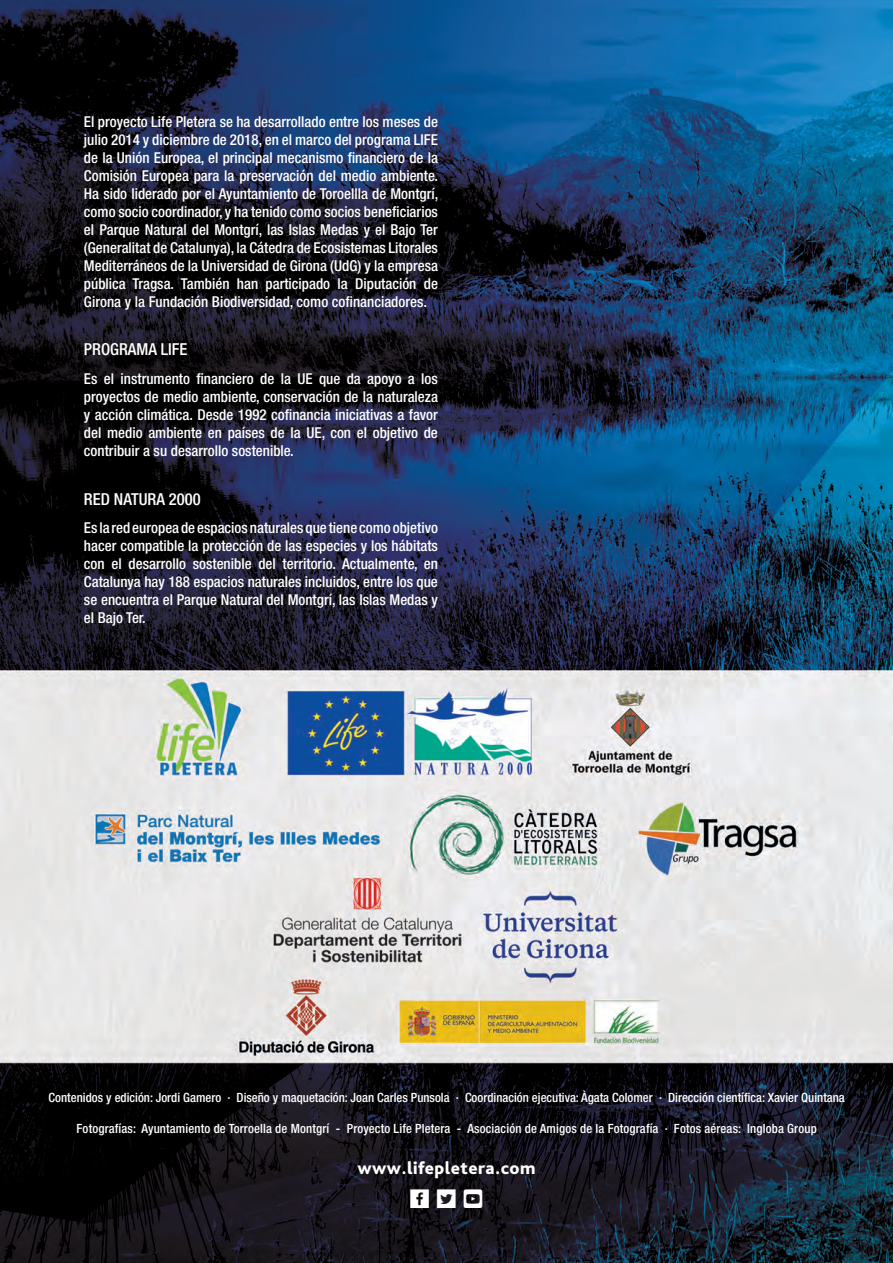
<style>
.page{position:relative;width:893px;height:1263px;background:#fff}
.page>*{position:absolute;margin:0;border:0;box-sizing:border-box;transform-origin:0 0}
.t1{font:27px "Social Shapes";color:#fff}
.t2{font:800 18px "Bliss Pro";letter-spacing:.025em;color:#fff}
.t3{font:500 condensed 16.5px "Helvetica Neue LT Pro";color:#fff}
.t4{font:500 condensed 15px/18px "Helvetica Neue LT Pro";color:#fff;text-align:justify}
.t5{font:500 condensed 12.75px "Helvetica Neue LT Pro";color:#fff}
</style>
<div class="page">
<img style="left:0;top:0;width:893px;height:1263px">
<p class="t4" style="left:84px;top:112px;width:356px">El proyecto Life Pletera se ha desarrollado entre los meses de julio 2014 y diciembre de 2018, en el marco del programa LIFE de la Unión Europea, el principal mecanismo financiero de la Comisión Europea para la preservación del medio ambiente.<br>Ha sido liderado por el Ayuntamiento de Toroellla de Montgrí, como socio coordinador, y ha tenido como socios beneficiarios el Parque Natural del Montgrí, las Islas Medas y el Bajo Ter (Generalitat de Catalunya), la Cátedra de Ecosistemas Litorales Mediterráneos de la Universidad de Girona (UdG) y la empresa pública Tragsa. También han participado la Diputación de Girona y la Fundación Biodiversidad, como cofinanciadores.</p>
<p class="t3" style="left:84px;top:339px;width:105px">PROGRAMA LIFE</p>
<p class="t4" style="left:84px;top:369px;width:355px">Es el instrumento financiero de la UE que da apoyo a los proyectos de medio ambiente, conservación de la naturaleza y acción climática. Desde 1992 cofinancia iniciativas a favor del medio ambiente en países de la UE, con el objetivo de contribuir a su desarrollo sostenible.</p>
<p class="t3" style="left:84px;top:489px;width:118px">RED NATURA 2000</p>
<p class="t4" style="left:84px;top:519px;width:356px">Es la red europea de espacios naturales que tiene como objetivo hacer compatible la protección de las especies y los hábitats con el desarrollo sostenible del territorio. Actualmente, en Catalunya hay 188 espacios naturales incluidos, entre los que se encuentra el Parque Natural del Montgrí, las Islas Medas y el Bajo Ter.</p>
<p class="t5" style="left:49px;top:1090px;width:798px">Contenidos y edición: Jordi Gamero · Diseño y maquetación: Joan Carles Punsola · Coordinación ejecutiva: Àgata Colomer · Dirección científica: Xavier Quintana</p>
<p class="t5" style="left:77px;top:1120px;width:742px">Fotografías: Ayuntamiento de Torroella de Montgrí - Proyecto Life Pletera - Asociación de Amigos de la Fotografía · Fotos aéreas: Ingloba Group</p>
<p class="t2" style="left:357px;top:1156px;width:179px">www.lifepletera.com</p>
<p class="t1" style="left:410px;top:1182px;width:75px">S T R</p>
</div>
